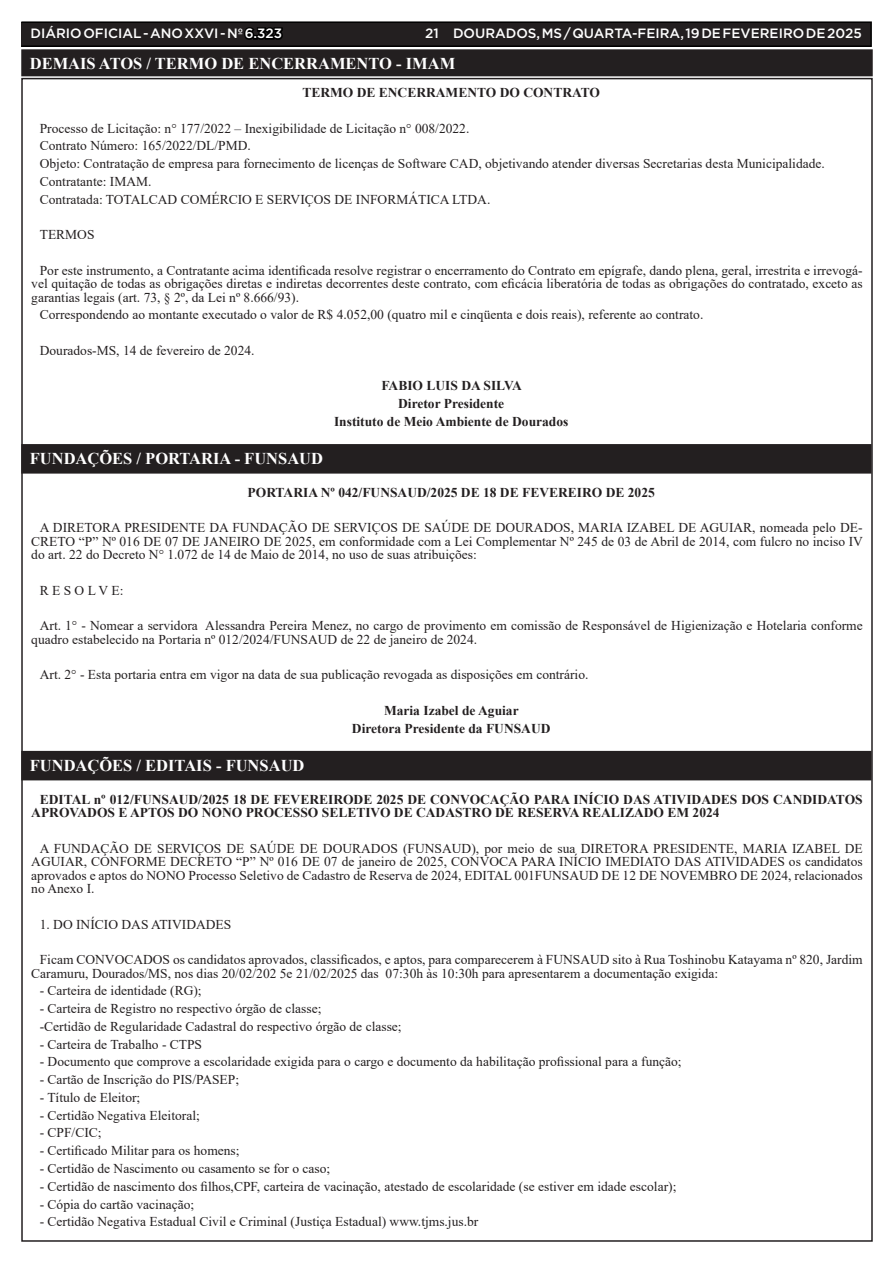
<style>
.page{position:relative;width:893px;height:1263px;background:#fff}
.page>*{position:absolute;margin:0;border:0;box-sizing:border-box;transform-origin:0 0}
.TEXTO{font:700 16.5px "Times New Roman";color:#fff}
.TEXTO-2{font:13.5px/13.5px "Times New Roman";color:#231f20;text-align:justify}
.TEXTO-3{font:700 13.5px/13.5px "Times New Roman";color:#231f20}
.t1{font:500 13.5px "Gotham";color:#fff}
.s1{color:#000}
</style>
<div class="page">
<div style="left:21px;top:22px;width:850px;height:24px;background:#231f20"></div>
<div style="left:21px;top:21px;width:851px;height:26px;border:2px solid #000"></div>
<div style="left:23px;top:446px;width:846px;height:25px;background:#231f20"></div>
<div style="left:21px;top:444px;width:850px;height:30px;border:4px solid #231f20"></div>
<div style="left:23px;top:753px;width:846px;height:25px;background:#231f20"></div>
<div style="left:21px;top:751px;width:850px;height:29px;border:4px solid #231f20"></div>
<div style="left:23px;top:51px;width:848px;height:23px;background:#231f20"></div>
<div style="left:21px;top:49px;width:852px;height:27px;border:4px solid #231f20"></div>
<p class="t1" style="left:31px;top:25px;width:253px">DIÁRIO OFICIAL - ANO XXVI - Nº <span class="s1">6.323</span></p>
<p class="t1" style="left:425px;top:25px;width:438px">21 DOURADOS, MS / QUARTA-FEIRA, 19 DE FEVEREIRO DE 2025</p>
<p class="TEXTO" style="left:30px;top:52px;width:427px">DEMAIS ATOS / TERMO DE ENCERRAMENTO - IMAM</p>
<p class="TEXTO-3" style="left:302px;top:85px;width:299px">TERMO DE ENCERRAMENTO DO CONTRATO</p>
<p class="TEXTO-2" style="left:40px;top:121px;width:431px">Processo de Licitação: n° 177/2022 – Inexigibilidade de Licitação n° 008/2022.</p>
<p class="TEXTO-2" style="left:40px;top:139px;width:213px">Contrato Número: 165/2022/DL/PMD.</p>
<p class="TEXTO-2" style="left:40px;top:156px;width:787px">Objeto: Contratação de empresa para fornecimento de licenças de Software CAD, objetivando atender diversas Secretarias desta Municipalidade.</p>
<p class="TEXTO-2" style="left:40px;top:174px;width:113px">Contratante: IMAM.</p>
<p class="TEXTO-2" style="left:40px;top:192px;width:452px">Contratada: TOTALCAD COMÉRCIO E SERVIÇOS DE INFORMÁTICA LTDA.</p>
<p class="TEXTO-2" style="left:40px;top:227px;width:56px">TERMOS</p>
<p class="TEXTO-2" style="left:31px;top:263px;width:833px;text-indent:9px">Por este instrumento, a Contratante acima identificada resolve registrar o encerramento do Contrato em epígrafe, dando plena, geral, irrestrita e irrevogá&shy;vel quitação de todas as obrigações diretas e indiretas decorrentes deste contrato, com eficácia liberatória de todas as obrigações do contratado, exceto as garantias legais (art. 73, § 2º, da Lei nº 8.666/93).</p>
<p class="TEXTO-2" style="left:40px;top:308px;width:665px">Correspondendo ao montante executado o valor de R$ 4.052,00 (quatro mil e cinqüenta e dois reais), referente ao contrato.</p>
<p class="TEXTO-2" style="left:40px;top:343px;width:216px">Dourados-MS, 14 de fevereiro de 2024.</p>
<p class="TEXTO-3" style="left:381px;top:379px;width:142px">FABIO LUIS DA SILVA</p>
<p class="TEXTO-3" style="left:398px;top:396px;width:108px">Diretor Presidente</p>
<p class="TEXTO-3" style="left:334px;top:414px;width:236px">Instituto de Meio Ambiente de Dourados</p>
<p class="TEXTO" style="left:30px;top:447px;width:295px">FUNDAÇÕES / PORTARIA - FUNSAUD</p>
<p class="TEXTO-3" style="left:248px;top:485px;width:409px">PORTARIA Nº 042/FUNSAUD/2025 DE 18 DE FEVEREIRO DE 2025</p>
<p class="TEXTO-2" style="left:31px;top:521px;width:833px;text-indent:9px">A DIRETORA PRESIDENTE DA FUNDAÇÃO DE SERVIÇOS DE SAÚDE DE DOURADOS, MARIA IZABEL DE AGUIAR, nomeada pelo DE-CRETO “P” Nº 016 DE 07 DE JANEIRO DE 2025, em conformidade com a Lei Complementar Nº 245 de 03 de Abril de 2014, com fulcro no inciso IV do art. 22 do Decreto N° 1.072 de 14 de Maio de 2014, no uso de suas atribuições:</p>
<p class="TEXTO-2" style="left:40px;top:583px;width:85px">R E S O L V E:</p>
<p class="TEXTO-2" style="left:31px;top:619px;width:833px;text-indent:9px">Art. 1° - Nomear a servidora Alessandra Pereira Menez, no cargo de provimento em comissão de Responsável de Higienização e Hotelaria conforme quadro estabelecido na Portaria nº 012/2024/FUNSAUD de 22 de janeiro de 2024.</p>
<p class="TEXTO-2" style="left:40px;top:668px;width:550px">Art. 2° - Esta portaria entra em vigor na data de sua publicação revogada as disposições em contrário.</p>
<p class="TEXTO-3" style="left:384px;top:703px;width:136px">Maria Izabel de Aguiar</p>
<p class="TEXTO-3" style="left:352px;top:721px;width:200px">Diretora Presidente da FUNSAUD</p>
<p class="TEXTO" style="left:30px;top:753px;width:276px">FUNDAÇÕES / EDITAIS - FUNSAUD</p>
<p class="TEXTO-3" style="left:31px;top:792px;width:833px;text-indent:9px">EDITAL nº 012/FUNSAUD/2025 18 DE FEVEREIRODE 2025 DE CONVOCAÇÃO PARA INÍCIO DAS ATIVIDADES DOS CANDIDATOS<br>APROVADOS E APTOS DO NONO PROCESSO SELETIVO DE CADASTRO DE RESERVA REALIZADO EM 2024</p>
<p class="TEXTO-2" style="left:31px;top:841px;width:833px;text-indent:9px">A FUNDAÇÃO DE SERVIÇOS DE SAÚDE DE DOURADOS (FUNSAUD), por meio de sua DIRETORA PRESIDENTE, MARIA IZABEL DE AGUIAR, CONFORME DECRETO “P” Nº 016 DE 07 de janeiro de 2025, CONVOCA PARA INÍCIO IMEDIATO DAS ATIVIDADES os candidatos aprovados e aptos do NONO Processo Seletivo de Cadastro de Reserva de 2024, EDITAL 001FUNSAUD DE 12 DE NOVEMBRO DE 2024, relacionados no Anexo I.</p>
<p class="TEXTO-2" style="left:40px;top:917px;width:193px">1. DO INÍCIO DAS ATIVIDADES</p>
<p class="TEXTO-2" style="left:31px;top:952px;width:833px;text-indent:9px">Ficam CONVOCADOS os candidatos aprovados, classificados, e aptos, para comparecerem à FUNSAUD sito à Rua Toshinobu Katayama nº 820, Jardim<br>Caramuru, Dourados/MS, nos dias 20/02/202 5e 21/02/2025 das 07:30h às 10:30h para apresentarem a documentação exigida:</p>
<p class="TEXTO-2" style="left:40px;top:984px;width:163px">- Carteira de identidade (RG);</p>
<p class="TEXTO-2" style="left:40px;top:1001px;width:283px">- Carteira de Registro no respectivo órgão de classe;</p>
<p class="TEXTO-2" style="left:40px;top:1019px;width:363px">-Certidão de Regularidade Cadastral do respectivo órgão de classe;</p>
<p class="TEXTO-2" style="left:40px;top:1037px;width:164px">- Carteira de Trabalho - CTPS</p>
<p class="TEXTO-2" style="left:40px;top:1055px;width:643px">- Documento que comprove a escolaridade exigida para o cargo e documento da habilitação profissional para a função;</p>
<p class="TEXTO-2" style="left:40px;top:1072px;width:201px">- Cartão de Inscrição do PIS/PASEP;</p>
<p class="TEXTO-2" style="left:40px;top:1090px;width:102px">- Título de Eleitor;</p>
<p class="TEXTO-2" style="left:40px;top:1108px;width:162px">- Certidão Negativa Eleitoral;</p>
<p class="TEXTO-2" style="left:40px;top:1126px;width:63px">- CPF/CIC;</p>
<p class="TEXTO-2" style="left:40px;top:1143px;width:201px">- Certificado Militar para os homens;</p>
<p class="TEXTO-2" style="left:40px;top:1161px;width:292px">- Certidão de Nascimento ou casamento se for o caso;</p>
<p class="TEXTO-2" style="left:40px;top:1179px;width:638px">- Certidão de nascimento dos filhos,CPF, carteira de vacinação, atestado de escolaridade (se estiver em idade escolar);</p>
<p class="TEXTO-2" style="left:40px;top:1197px;width:156px">- Cópia do cartão vacinação;</p>
<p class="TEXTO-2" style="left:40px;top:1214px;width:440px">- Certidão Negativa Estadual Civil e Criminal (Justiça Estadual) www.tjms.jus.br</p>
</div>
